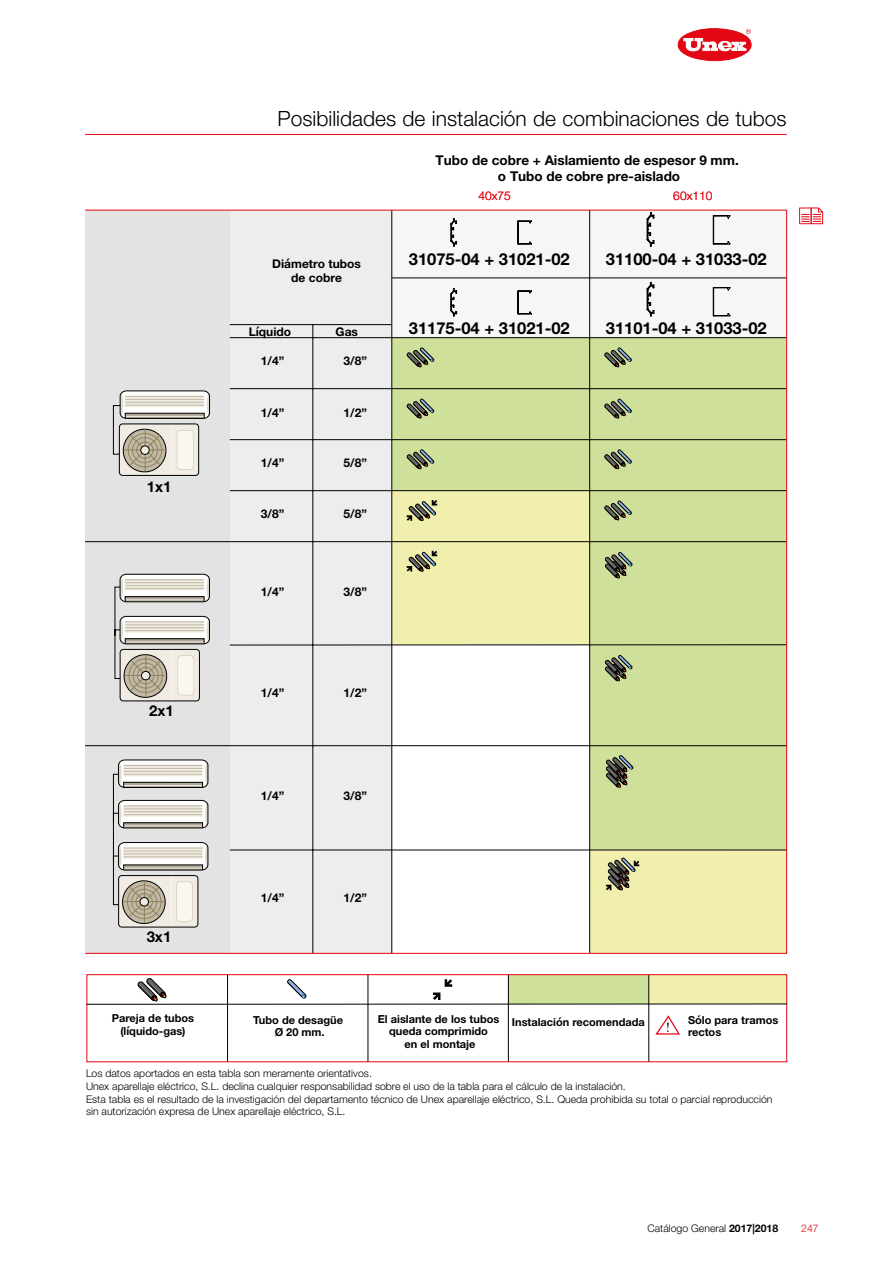
<style>
.page{position:relative;width:893px;height:1263px;background:#fff}
.page>*{position:absolute;margin:0;border:0;box-sizing:border-box;transform-origin:0 0}
.t1{font:300 21px "Helvetica Neue LT Std";color:#000}
.t2{font:700 16.5px "Helvetica Neue";color:#000}
.t3{font:700 15px "Helvetica Neue";color:#000}
.t4{font:700 13.5px/16.2px "Helvetica Neue";color:#000;text-align:center}
.t5{font:700 12px/14.4px "Helvetica Neue";color:#000;text-align:center}
.t6{font:300 12px "Helvetica Neue LT Std";color:#e30613}
.t7{font:700 10.95px/12.3px "Helvetica Neue";color:#000;text-align:center}
.t8{font:300 10.5px/12.6px "Helvetica Neue";color:#000}
.t9{font:300 10.5px "Helvetica Neue LT Std";color:#000}
.t10{font:300 10.5px "Helvetica Neue LT Std";color:#e30613}
.s1{font-weight:700}
</style>
<div class="page">
<svg style="left:799px;top:207px;width:24px;height:17px"></svg>
<div style="left:508px;top:975px;width:141px;height:29px;background:#cfe09b"></div>
<div style="left:649px;top:976px;width:136px;height:27px;background:#f0efae"></div>
<svg style="left:655px;top:1015px;width:25px;height:20px"></svg>
<svg style="left:138px;top:978px;width:28px;height:23px"></svg>
<svg style="left:287px;top:979px;width:19px;height:19px"></svg>
<svg style="left:433px;top:979px;width:19px;height:21px"></svg>
<hr style="left:648px;top:975px;width:1px;height:87px;background:#000">
<hr style="left:508px;top:975px;width:1px;height:87px;background:#000">
<hr style="left:368px;top:974px;width:1px;height:88px;background:#000">
<hr style="left:227px;top:974px;width:1px;height:88px;background:#000">
<div style="left:86px;top:974px;width:701px;height:88px;border:1px solid #e30613"></div>
<hr style="left:87px;top:1003px;width:700px;height:2px;background:#000">
<svg style="left:85px;top:209px;width:702px;height:745px"></svg>
<hr style="left:85px;top:134px;width:702px;height:1px;background:#e30613">
<svg style="left:677px;top:28px;width:75px;height:33px"></svg>
<h1 class="t1" style="left:277px;top:105px;width:511px">Posibilidades de instalación de combinaciones de tubos</h1>
<p class="t4" style="left:436px;top:152px;width:305px">Tubo de cobre + Aislamiento de espesor 9 mm. o Tubo de cobre pre-aislado</p>
<h3 class="t3" style="left:147px;top:474px;width:26px">1x1</h3>
<h3 class="t3" style="left:149px;top:699px;width:26px">2x1</h3>
<h3 class="t3" style="left:147px;top:924px;width:26px">3x1</h3>
<p class="t5" style="left:272px;top:257px;width:90px">Diámetro tubos de cobre</p>
<p class="t5" style="left:249px;top:325px;width:44px">Líquido</p>
<p class="t5" style="left:336px;top:324px;width:24px">Gas</p>
<p class="t5" style="left:261px;top:354px;width:25px">1/4”</p>
<p class="t5" style="left:344px;top:354px;width:25px">3/8”</p>
<p class="t5" style="left:261px;top:405px;width:25px">1/4”</p>
<p class="t5" style="left:344px;top:405px;width:25px">1/2”</p>
<p class="t5" style="left:261px;top:455px;width:25px">1/4”</p>
<p class="t5" style="left:344px;top:455px;width:25px">5/8”</p>
<p class="t5" style="left:261px;top:507px;width:25px">3/8”</p>
<p class="t5" style="left:344px;top:507px;width:25px">5/8”</p>
<p class="t5" style="left:261px;top:585px;width:25px">1/4”</p>
<p class="t5" style="left:344px;top:585px;width:25px">3/8”</p>
<p class="t5" style="left:261px;top:686px;width:25px">1/4”</p>
<p class="t5" style="left:344px;top:686px;width:25px">1/2”</p>
<p class="t5" style="left:261px;top:789px;width:25px">1/4”</p>
<p class="t5" style="left:344px;top:789px;width:25px">3/8”</p>
<p class="t5" style="left:261px;top:891px;width:25px">1/4”</p>
<p class="t5" style="left:344px;top:891px;width:25px">1/2”</p>
<p class="t6" style="left:478px;top:188px;width:34px">40x75</p>
<p class="t6" style="left:673px;top:188px;width:41px">60x110</p>
<h2 class="t2" style="left:409px;top:246px;width:162px">31075-04 + 31021-02</h2>
<h2 class="t2" style="left:409px;top:315px;width:162px">31175-04 + 31021-02</h2>
<h2 class="t2" style="left:606px;top:246px;width:162px">31100-04 + 31033-02</h2>
<h2 class="t2" style="left:606px;top:315px;width:162px">31101-04 + 31033-02</h2>
<p class="t7" style="left:112px;top:1011px;width:84px;line-height:13.4px">Pareja de tubos (líquido-gas)</p>
<p class="t7" style="left:253px;top:1014px;width:91px">Tubo de desagüe<br>Ø 20 mm.</p>
<p class="t7" style="left:378px;top:1013px;width:123px;line-height:12.8px">El aislante de los tubos queda comprimido<br>en el montaje</p>
<p class="t7" style="left:512px;top:1016px;width:134px">Instalación recomendada</p>
<p class="t7" style="left:688px;top:1014px;width:92px;text-align:left">Sólo para tramos rectos</p>
<p class="t8" style="left:86px;top:1066px;width:688px">Los datos aportados en esta tabla son meramente orientativos.<br>Unex aparellaje eléctrico, S.L. declina cualquier responsabilidad sobre el uso de la tabla para el cálculo de la instalación.<br>Esta tabla es el resultado de la investigación del departamento técnico de Unex aparellaje eléctrico, S.L. Queda prohibida su total o parcial reproducción sin autorización expresa de Unex aparellaje eléctrico, S.L.</p>
<p class="t9" style="left:647px;top:1222px;width:132px">Catálogo General <span class="s1">2017|2018</span></p>
<p class="t10" style="left:801px;top:1222px;width:19px">247</p>
</div>
